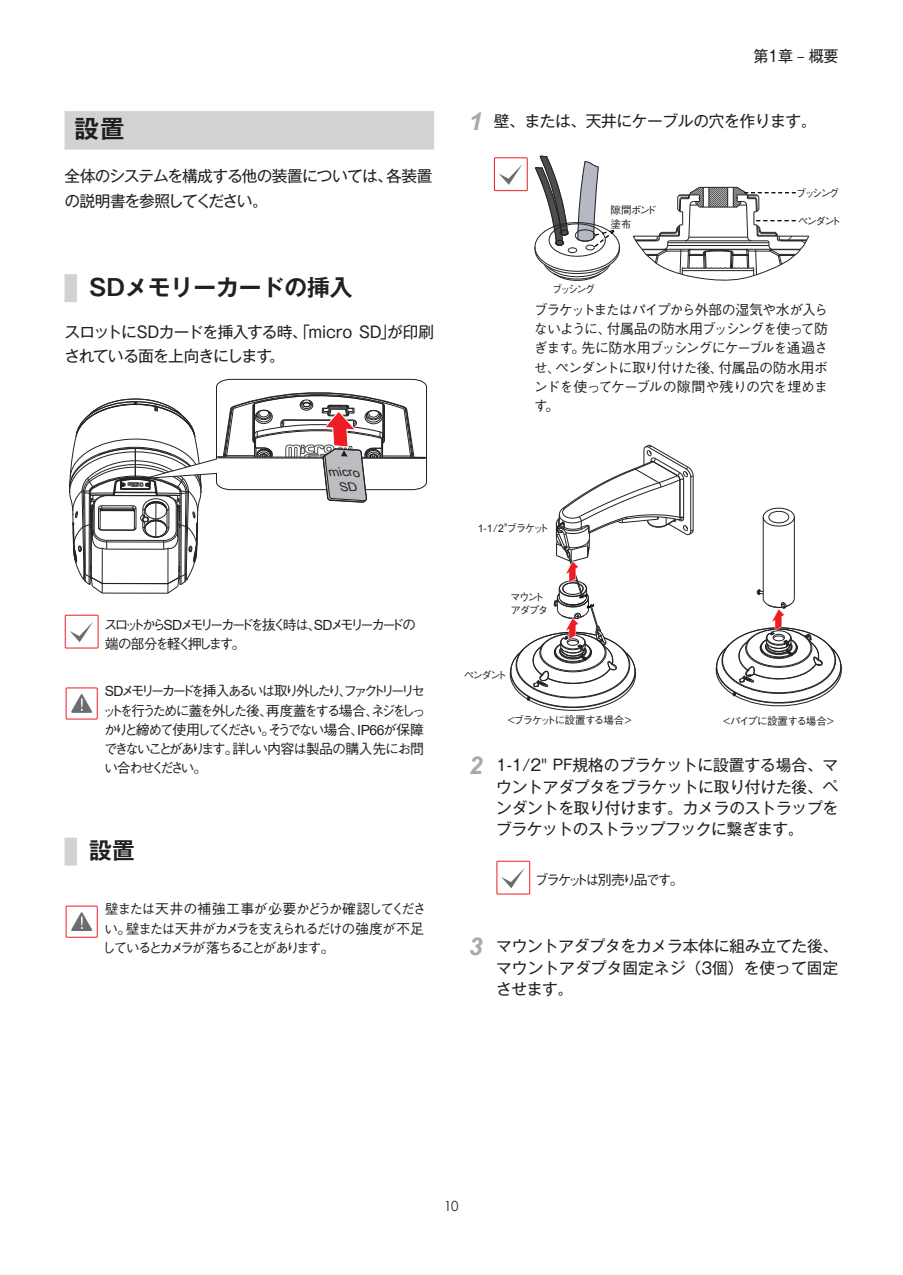
<style>
.page{position:relative;width:903px;height:1275px;background:#fff}
.page>*{position:absolute;margin:0;border:0;box-sizing:border-box;transform-origin:0 0}
.t1{font:700 24.5px "Gothic MB101 Pro De";color:#231f20}
.t2{font:700 22.75px "Gothic MB101 Pro De";color:#231f20}
.t3{font:15.75px/21.3px "Gothic MB101 Pro";letter-spacing:-.025em;color:#231f20;text-align:justify}
.t4{font:15.75px/24.5px "Gothic MB101 Pro";letter-spacing:-.045em;color:#231f20}
.t5{font:15.75px/24.5px "Gothic MB101 Pro";letter-spacing:-.06em;color:#231f20}
.t6{font:15.75px "Gothic MB101 Pro";letter-spacing:-.025em;color:#231f20;scale:.95 1}
.t7{font:500 14px/19.2px "Gothic BBB Pr 6 N";letter-spacing:-.175em;color:#231f20;text-align:justify}
.t8{font:500 14px/19.2px "Gothic BBB Pro";letter-spacing:-.05em;color:#231f20;text-align:justify}
.t9{font:500 14px/19.2px "Gothic BBB Pr 6 N";letter-spacing:-.13em;color:#231f20}
.t10{font:500 14px/19.2px "Gothic BBB Pr 6 N";letter-spacing:-.24em;color:#231f20}
.t11{font:14px "Century Gothic";color:#231f20;scale:.96 1}
.t12{font:italic 12.08px/14.3px "Arial Unicode MS";color:#231f20;text-align:right;scale:1.08 1}
.t13{font:500 10.5px/14px "Gothic BBB Pr 6 N";letter-spacing:-.15em;color:#231f20}
.t14{font:500 10.5px "Gothic BBB Pr 6 N";letter-spacing:-.13em;color:#231f20}
.t15{font:500 10.5px "Gothic BBB Pr 6 N";letter-spacing:-.06em;color:#231f20}
.s1{font-family:"Arial";font-weight:400}
.s2{font-family:"Arial";font-weight:700;font-style:italic;font-size:24.5px;color:#a8a9ad}
.s3{font-family:"Arial"}
</style>
<div class="page">
<div style="left:64px;top:111px;width:370px;height:39px;background:#d1d2d4"></div>
<div style="left:64px;top:274px;width:13px;height:28px;background:#d1d2d4"></div>
<div style="left:64px;top:838px;width:13px;height:28px;background:#d1d2d4"></div>
<svg style="left:69px;top:379px;width:358px;height:215px"></svg>
<div style="left:65px;top:615px;width:34px;height:33px;border:1px solid #ee1d23"></div>
<svg style="left:70px;top:622px;width:23px;height:20px"></svg>
<svg style="left:71px;top:694px;width:21px;height:19px"></svg>
<div style="left:66px;top:687px;width:32px;height:32px;border:1px solid #ee1d23"></div>
<svg style="left:71px;top:912px;width:21px;height:19px"></svg>
<div style="left:66px;top:906px;width:32px;height:32px;border:1px solid #ee1d23"></div>
<div style="left:494px;top:157px;width:34px;height:34px;border:1px solid #ee1d23"></div>
<svg style="left:499px;top:164px;width:23px;height:21px"></svg>
<svg style="left:633px;top:186px;width:177px;height:95px"></svg>
<svg style="left:534px;top:155px;width:86px;height:126px"></svg>
<hr style="left:763px;top:517px;width:1px;height:81px;background:#222226">
<hr style="left:794px;top:517px;width:1px;height:81px;background:#222226">
<svg style="left:763px;top:507px;width:32px;height:20px"></svg>
<svg style="left:715px;top:587px;width:127px;height:120px"></svg>
<svg style="left:510px;top:445px;width:184px;height:266px"></svg>
<div style="left:496px;top:861px;width:34px;height:33px;border:1px solid #ee1d23"></div>
<svg style="left:501px;top:868px;width:24px;height:20px"></svg>
<h1 class="t1" style="left:74px;top:109px;width:52px">設置</h1>
<p class="t5" style="left:64px;top:162px;width:370px">全体のシステムを構成する他の装置については、各装置の説明書を参照してください。</p>
<h2 class="t2" style="left:89px;top:268px;width:265px">SDメモリーカードの挿入</h2>
<p class="t4" style="left:64px;top:317px;width:371px">スロットにSDカードを挿入する時、｢micro SD｣が印刷されている面を上向きにします。</p>
<p class="t12" style="left:330px;top:464px;width:31px;rotate:1deg">micro<br>SD</p>
<p class="t10" style="left:104px;top:614px;width:314px">スロットから<span class="s1">SD</span>メモリーカードを抜く時は、<span class="s1">SD</span>メモリーカードの端の部分を軽く押します。</p>
<p class="t7" style="left:103px;top:681px;width:325px"><span class="s1">SD</span>メモリーカードを挿入あるいは取り外したり、ファクトリーリセットを行うために蓋を外した後、再度蓋をする場合、ネジをしっかりと締めて使用してください。そうでない場合、<span class="s1">IP66</span>が保障できないことがあります。詳しい内容は製品の購入先にお問い合わせください。</p>
<h2 class="t2" style="left:89px;top:832px;width:47px">設置</h2>
<p class="t9" style="left:102px;top:898px;width:326px">壁または天井の補強工事が必要かどうか確認してください。壁または天井がカメラを支えられるだけの強度が不足しているとカメラが落ちることがあります。</p>
<p class="t6" style="left:753px;top:43px;width:91px">第1章 – 概要</p>
<p class="t3" style="left:469px;top:108px;width:349px"><span class="s2">1</span> 壁、または、天井にケーブルの穴を作ります。</p>
<p class="t13" style="left:796px;top:185px;width:45px">ブッシング</p>
<p class="t13" style="left:610px;top:203px;width:48px">隙間ボンド塗布</p>
<p class="t13" style="left:798px;top:213px;width:45px">ペンダント</p>
<p class="t13" style="left:552px;top:282px;width:45px">ブッシング</p>
<p class="t8" style="left:534px;top:298px;width:295px">ブラケットまたはパイプから外部の湿気や水が入らないように、付属品の防水用ブッシングを使って防ぎます。先に防水用ブッシングにケーブルを通過させ、ペンダントに取り付けた後、付属品の防水用ボンドを使ってケーブルの隙間や残りの穴を埋めます。</p>
<p class="t13" style="left:478px;top:520px;width:73px"><span class="s1">1</span>-<span class="s1">1</span>/<span class="s1">2</span>"ブラケット</p>
<p class="t13" style="left:510px;top:589px;width:40px">マウントアダプタ</p>
<p class="t13" style="left:464px;top:667px;width:45px">ペンダント</p>
<p class="t14" style="left:508px;top:712px;width:125px">&lt;ブラケットに設置する場合&gt;</p>
<p class="t15" style="left:723px;top:712px;width:112px">&lt;パイプに設置する場合&gt;</p>
<p class="t3" style="left:496px;top:752px;width:344px;text-indent:-27px"><span class="s2">2</span> 1-1/2" <span class="s3">PF</span>規格のブラケットに設置する場合、マウントアダプタをブラケットに取り付けた後、ペンダントを取り付けます。カメラのストラップをブラケットのストラップフックに繋ぎます。</p>
<p class="t7" style="left:535px;top:869px;width:151px">ブラケットは別売り品です。</p>
<p class="t3" style="left:496px;top:933px;width:344px;text-indent:-27px"><span class="s2">3</span> マウントアダプタをカメラ本体に組み立てた後、マウントアダプタ固定ネジ（3個）を使って固定させます。</p>
<p class="t11" style="left:444px;top:1196px;width:17px">10</p>
</div>
